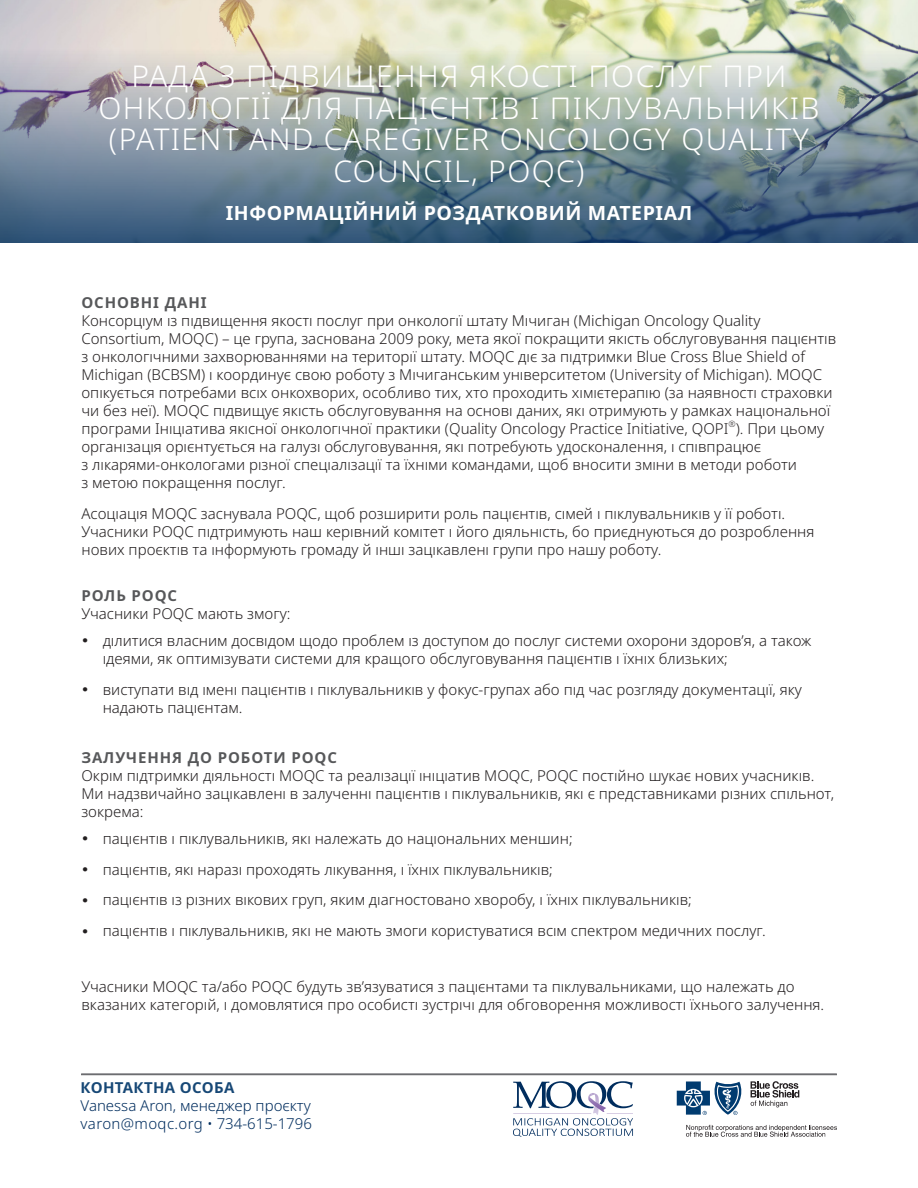
<style>
.page{position:relative;width:918px;height:1188px;background:#fff}
.page>*{position:absolute;margin:0;border:0;box-sizing:border-box;transform-origin:0 0}
.t1{font:300 30px/31.5px "Noto Sans";letter-spacing:.045em;color:#fff;text-align:center}
.t2{font:700 19.5px "Noto Sans";letter-spacing:.03em;color:#fff}
.t3{font:300 15px/18px "Noto Sans";color:#231f20}
.t4{font:300 15px/18px "Noto Sans";color:#002d5e}
.t5{font:300 8.7px "Noto Sans";color:#231f20}
.s1{font-weight:700;color:#57585a}
.s2{font-family:"Calibri"}
.s3{font-weight:700;color:#174876}
</style>
<div class="page">
<img style="left:0;top:0;width:918px;height:48px">
<img style="left:0;top:48px;width:918px;height:195px">
<hr style="left:81px;top:1073px;width:756px;height:2px;background:#6c6d70">
<svg style="left:513px;top:1081px;width:120px;height:56px"></svg>
<svg style="left:686px;top:1125px;width:151px;height:12px"></svg>
<svg style="left:751px;top:1081px;width:48px;height:26px"></svg>
<svg style="left:677px;top:1081px;width:65px;height:34px"></svg>
<p class="t1" style="left:98px;top:62px;width:723px">РАДА З ПІДВИЩЕННЯ ЯКОСТІ ПОСЛУГ ПРИ ОНКОЛОГІЇ ДЛЯ ПАЦІЄНТІВ І ПІКЛУВАЛЬНИКІВ (PATIENT AND CAREGIVER ONCOLOGY QUALITY COUNCIL, POQC)</p>
<p class="t2" style="left:226px;top:199px;width:468px">ІНФОРМАЦІЙНИЙ РОЗДАТКОВИЙ МАТЕРІАЛ</p>
<p class="t3" style="left:81px;top:294px;width:756px"><span class="s1">ОСНОВНІ ДАНІ<br></span>Консорціум із підвищення якості послуг при онкології штату Мічиган (Michigan Oncology Quality Consortium, MOQC) – це група, заснована 2009 року, мета якої покращити якість обслуговування пацієнтів з онкологічними захворюваннями на території штату. MOQC діє за підтримки Blue Cross Blue Shield of Michigan (BCBSM) і координує свою роботу з Мічиганським університетом (University of Michigan). MOQC опікується потребами всіх онкохворих, особливо тих, хто проходить хімієтерапію (за наявності страховки чи без неї). MOQC підвищує якість обслуговування на основі даних, які отримують у рамках національної програми Ініціатива якісної онкологічної практики (Quality Oncology Practice Initiative, QOPI</p>
<p class="t5" style="left:728px;top:418px;width:9px">®</p>
<p class="t3" style="left:81px;top:420px;width:744px;text-indent:654px">). При цьому організація орієнтується на галузі обслуговування, які потребують удосконалення, і співпрацює<br>з лікарями-онкологами різної спеціалізації та їхніми командами, щоб вносити зміни в методи роботи<br>з метою покращення послуг.</p>
<p class="t3" style="left:81px;top:505px;width:735px">Асоціація MOQC заснувала POQC, щоб розширити роль пацієнтів, сімей і піклувальників у її роботі.<br>Учасники POQC підтримують наш керівний комітет і його діяльність, бо приєднуються до розроблення нових проєктів та інформують громаду й інші зацікавлені групи про нашу роботу.</p>
<p class="t3" style="left:81px;top:587px;width:210px"><span class="s1">РОЛЬ POQC<br></span>Учасники POQC мають змогу:</p>
<p class="t3" style="left:103px;top:632px;width:710px;text-indent:-21px"><span class="s2">•</span> ділитися власним досвідом щодо проблем із доступом до послуг системи охорони здоров’я, а також ідеями, як оптимізувати системи для кращого обслуговування пацієнтів і їхніх близьких;</p>
<p class="t3" style="left:103px;top:681px;width:701px;text-indent:-21px"><span class="s2">•</span> виступати від імені пацієнтів і піклувальників у фокус-групах або під час розгляду документації, яку надають пацієнтам.</p>
<p class="t3" style="left:81px;top:749px;width:754px"><span class="s1">ЗАЛУЧЕННЯ ДО РОБОТИ POQC<br></span>Окрім підтримки діяльності MOQC та реалізації ініціатив MOQC, POQC постійно шукає нових учасників.<br>Ми надзвичайно зацікавлені в залученні пацієнтів і піклувальників, які є представниками різних спільнот, зокрема:</p>
<p class="t3" style="left:81px;top:830px;width:493px"><span class="s2">•</span> пацієнтів і піклувальників, які належать до національних меншин;</p>
<p class="t3" style="left:81px;top:861px;width:473px"><span class="s2">•</span> пацієнтів, які наразі проходять лікування, і їхніх піклувальників;</p>
<p class="t3" style="left:81px;top:891px;width:612px"><span class="s2">•</span> пацієнтів із різних вікових груп, яким діагностовано хворобу, і їхніх піклувальників;</p>
<p class="t3" style="left:81px;top:922px;width:686px"><span class="s2">•</span> пацієнтів і піклувальників, які не мають змоги користуватися всім спектром медичних послуг.</p>
<p class="t3" style="left:81px;top:978px;width:744px">Учасники MOQC та/або POQC будуть зв’язуватися з пацієнтами та піклувальниками, що належать до вказаних категорій, і домовлятися про особисті зустрічі для обговорення можливості їхнього залучення.</p>
<p class="t4" style="left:81px;top:1078px;width:233px"><span class="s3">КОНТАКТНА ОСОБА<br></span>Vanessa Aron, менеджер проєкту varon@moqc.org • 734-615-1796</p>
</div>
